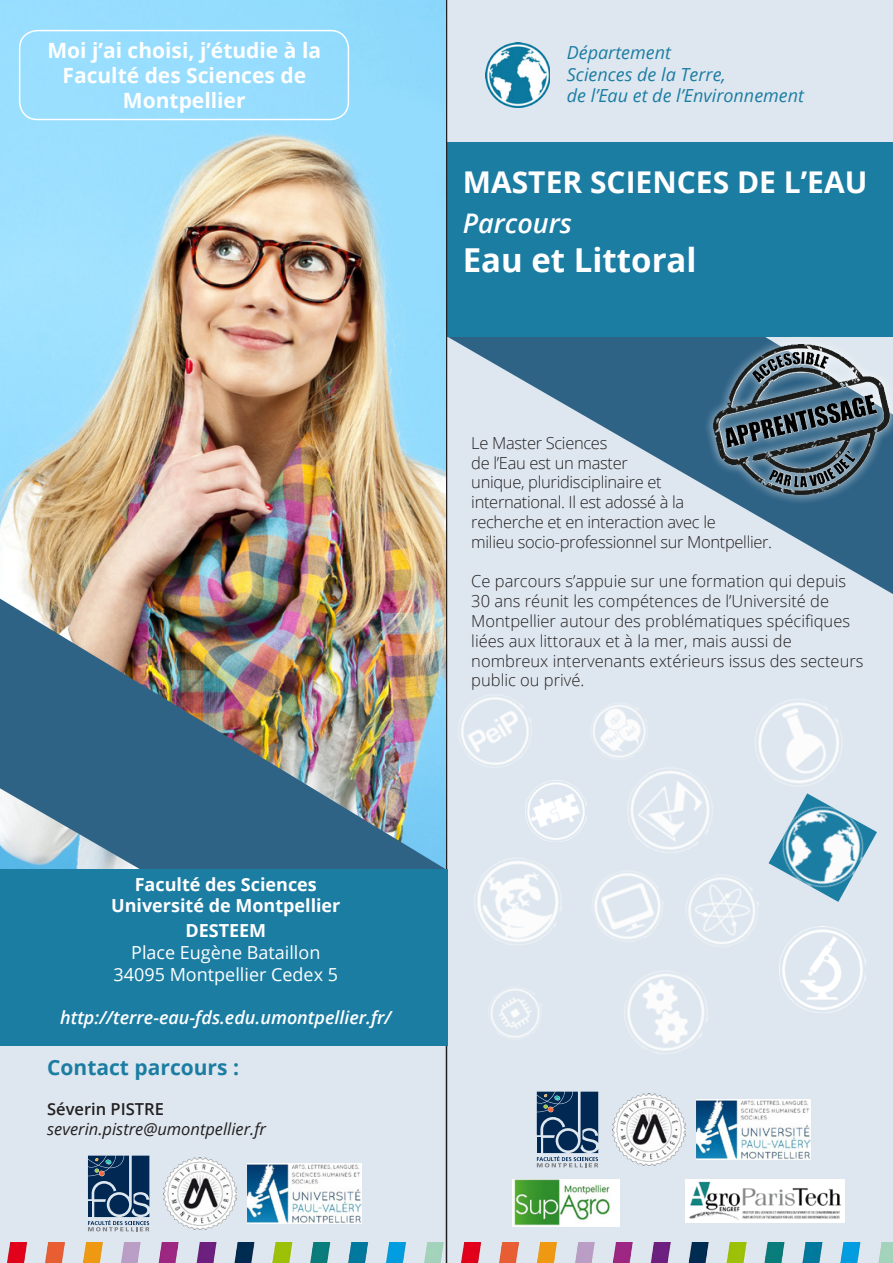
<style>
.page{position:relative;width:893px;height:1263px;background:#dee7ef}
.page>*{position:absolute;margin:0;border:0;box-sizing:border-box;transform-origin:0 0}
.t1{font:700 33px "Open Sans";color:#fff}
.t2{font:700 30px "Open Sans";color:#fff}
.t3{font:italic 600 27px "Open Sans";color:#fff}
.t4{font:700 21px/25.2px "Open Sans";color:#fff;text-align:center}
.t5{font:700 21px "Open Sans";color:#1c7da3}
.t6{font:italic 18px "Open Sans";color:#1c7da3}
.t7{font:700 18px "Open Sans";color:#fff}
.t8{font:18px "Open Sans";color:#fff}
.t9{font:italic 600 18px "Open Sans";color:#fff}
.t10{font:300 16.5px/19.8px "Open Sans";color:#231f20}
.t11{font:300 16.5px/19.8px "Open Sans";letter-spacing:-.02em;color:#231f20}
.Style_de_paragraphe{font:italic 16.5px "Open Sans";color:#231f20}
.Style_de_paragraphe-2{font:600 16.5px "Open Sans";color:#231f20}
</style>
<div class="page">
<svg style="left:447px;top:337px;width:446px;height:257px"></svg>
<div style="left:446px;top:142px;width:447px;height:195px;background:#1c7da3"></div>
<img style="left:486px;top:43px;width:63px;height:65px">
<img style="left:755px;top:699px;width:87px;height:87px">
<img style="left:768px;top:793px;width:109px;height:109px">
<img style="left:474px;top:858px;width:88px;height:87px">
<img style="left:490px;top:989px;width:50px;height:49px">
<img style="left:525px;top:780px;width:60px;height:60px">
<img style="left:594px;top:872px;width:69px;height:70px">
<img style="left:593px;top:705px;width:53px;height:51px">
<img style="left:610px;top:751px;width:103px;height:102px">
<img style="left:624px;top:971px;width:84px;height:83px">
<img style="left:447px;top:681px;width:98px;height:100px">
<img style="left:686px;top:863px;width:84px;height:84px">
<img style="left:461px;top:1243px;width:432px;height:20px">
<img style="left:7px;top:1243px;width:439px;height:20px">
<img style="left:780px;top:926px;width:86px;height:87px">
<hr style="left:446px;top:0;width:1px;height:1263px;background:#231f20">
<svg style="left:537px;top:1092px;width:61px;height:75px"></svg>
<img style="left:613px;top:1093px;width:72px;height:72px">
<img style="left:0;top:0;width:446px;height:599px">
<div style="left:19px;top:30px;width:330px;height:90px;border:2px solid #fff;border-radius:18px"></div>
<img style="left:0;top:599px;width:446px;height:270px">
<div style="left:0;top:869px;width:447px;height:176px;background:#1c7da3"></div>
<img style="left:512px;top:1180px;width:108px;height:46px">
<img style="left:685px;top:1180px;width:159px;height:42px">
<img style="left:697px;top:1100px;width:113px;height:59px">
<svg style="left:88px;top:1155px;width:61px;height:76px"></svg>
<img style="left:164px;top:1157px;width:72px;height:72px">
<img style="left:248px;top:1164px;width:113px;height:59px">
<div style="left:703px;top:334px;width:190px;height:170px;background:#fff;opacity:.75"></div>
<img style="left:713px;top:344px;width:85px;height:139px">
<p class="t4" style="left:47px;top:37px;width:275px">Moi j’ai choisi, j’étudie à la</p>
<p class="t4" style="left:62px;top:62px;width:245px">Faculté des Sciences de<br>Montpellier</p>
<p class="t6" style="left:567px;top:40px;width:106px">Département</p>
<p class="t6" style="left:567px;top:62px;width:160px">Sciences de la Terre,</p>
<p class="t6" style="left:567px;top:83px;width:239px">de l’Eau et de l’Environnement</p>
<p class="t2" style="left:463px;top:161px;width:406px">MASTER SCIENCES DE L’EAU</p>
<p class="t3" style="left:463px;top:204px;width:111px">Parcours</p>
<p class="t1" style="left:463px;top:237px;width:235px">Eau et Littoral</p>
<p class="t11" style="left:471px;top:432px;width:302px">Le Master Sciences<br>de l’Eau est un master<br>unique, pluridisciplinaire et<br>international. Il est adossé à la<br>recherche et en interaction avec le<br>milieu socio-professionnel sur Montpellier.</p>
<p class="t10" style="left:471px;top:571px;width:394px">Ce parcours s’appuie sur une formation qui depuis 30 ans réunit les compétences de l’Université de Montpellier autour des problématiques spécifiques liées aux littoraux et à la mer, mais aussi de nombreux intervenants extérieurs issus des secteurs public ou privé.</p>
<p class="t7" style="left:135px;top:871px;width:184px">Faculté des Sciences</p>
<p class="t7" style="left:111px;top:893px;width:231px">Université de Montpellier</p>
<p class="t7" style="left:185px;top:918px;width:82px">DESTEEM</p>
<p class="t8" style="left:131px;top:940px;width:191px">Place Eugène Bataillon</p>
<p class="t8" style="left:114px;top:962px;width:226px">34095 Montpellier Cedex 5</p>
<p class="t9" style="left:60px;top:1005px;width:333px">http://terre-eau-fds.edu.umontpellier.fr/</p>
<p class="t5" style="left:47px;top:1053px;width:193px">Contact parcours :</p>
<p class="Style_de_paragraphe-2" style="left:47px;top:1097px;width:118px">Séverin PISTRE</p>
<p class="Style_de_paragraphe" style="left:47px;top:1117px;width:220px">severin.pistre@umontpellier.fr</p>
</div>
